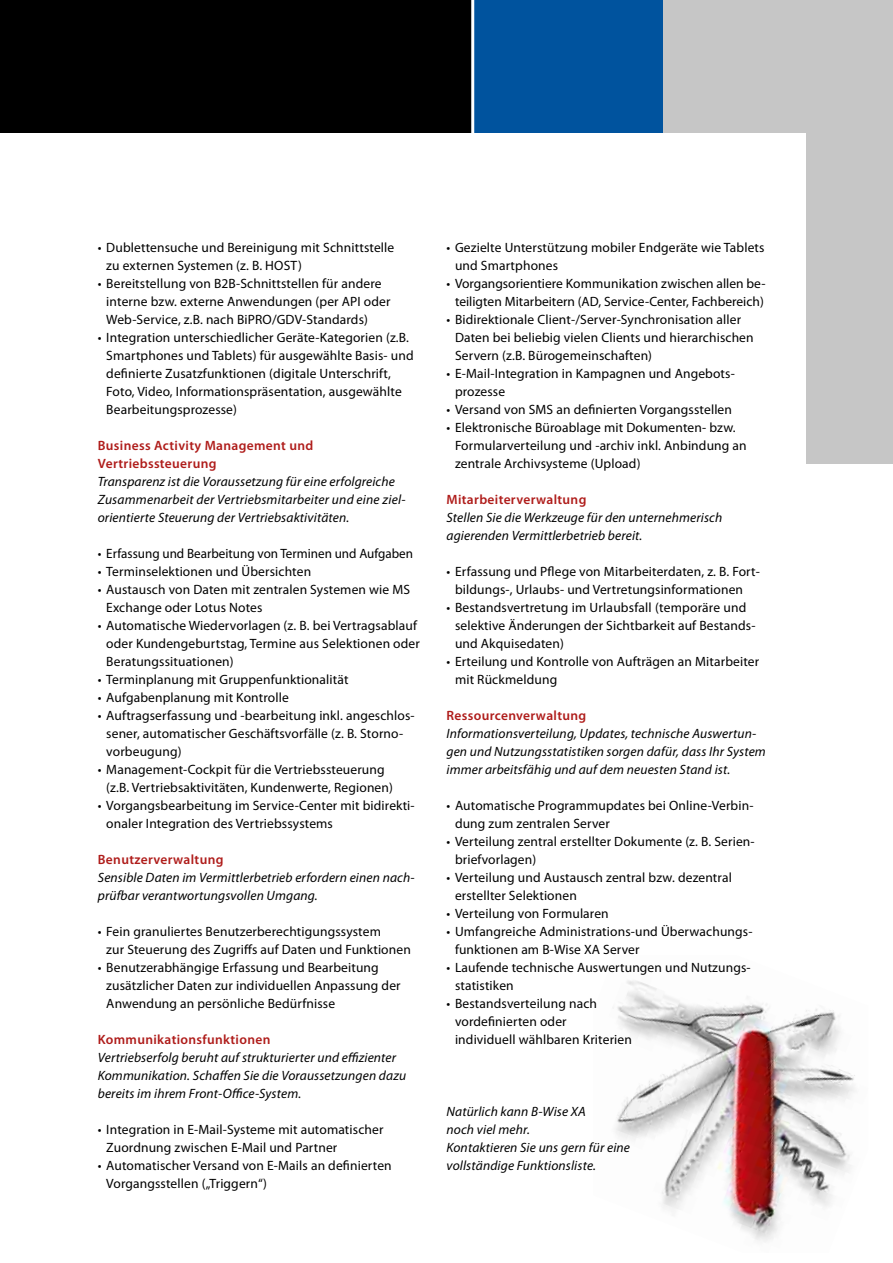
<style>
.page{position:relative;width:893px;height:1263px;background:#fff}
.page>*{position:absolute;margin:0;border:0;box-sizing:border-box;transform-origin:0 0}
.t1{font:13.5px/18px "Myriad Pro";letter-spacing:.01em;color:#000}
.t2{font:italic 13.5px/18px "Myriad Pro";letter-spacing:.01em;color:#000}
.t3{font:600 13.5px/18px "Myriad Pro";letter-spacing:.025em;color:#af1c1a}
</style>
<div class="page">
<img style="left:615px;top:980px;width:240px;height:262px">
<div style="left:446px;top:0;width:223px;height:457px;background:#00539e"></div>
<div style="left:663px;top:0;width:230px;height:463px;background:#c6c6c6"></div>
<div style="left:0;top:0;width:473px;height:463px;background:#000"></div>
<div style="left:0;top:133px;width:806px;height:785px;background:#fff"></div>
<hr style="left:471px;top:0;width:3px;height:189px;background:#fff">
<p class="t1" style="left:106px;top:238px;width:290px;text-indent:-9px">• Dublettensuche und Bereinigung mit Schnittstelle zu externen Systemen (z. B. HOST)</p>
<p class="t1" style="left:106px;top:274px;width:286px;text-indent:-9px">• Bereitstellung von B2B-Schnittstellen für andere interne bzw. externe Anwendungen (per API oder<br>Web-Service, z.B. nach BiPRO/GDV-Standards)</p>
<p class="t1" style="left:106px;top:328px;width:309px;text-indent:-9px">• Integration unterschiedlicher Geräte-Kategorien (z.B.<br>Smartphones und Tablets) für ausgewählte Basis- und definierte Zusatzfunktionen (digitale Unterschrift, Foto, Video, Informationspräsentation, ausgewählte Bearbeitungsprozesse)</p>
<p class="t3" style="left:98px;top:436px;width:217px">Business Activity Management und<br>Vertriebssteuerung</p>
<p class="t2" style="left:98px;top:472px;width:309px">Transparenz ist die Voraussetzung für eine erfolgreiche<br>Zusammenarbeit der Vertriebsmitarbeiter und eine ziel&shy;orientierte Steuerung der Vertriebsaktivitäten.</p>
<p class="t1" style="left:98px;top:544px;width:317px">• Erfassung und Bearbeitung von Terminen und Aufgaben</p>
<p class="t1" style="left:98px;top:562px;width:215px">• Terminselektionen und Übersichten</p>
<p class="t1" style="left:106px;top:580px;width:305px;text-indent:-9px">• Austausch von Daten mit zentralen Systemen wie MS<br>Exchange oder Lotus Notes</p>
<p class="t1" style="left:106px;top:616px;width:315px;text-indent:-9px">• Automatische Wiedervorlagen (z. B. bei Vertragsablauf oder Kundengeburtstag, Termine aus Selektionen oder<br>Beratungssituationen)</p>
<p class="t1" style="left:98px;top:670px;width:252px">• Terminplanung mit Gruppenfunktionalität</p>
<p class="t1" style="left:98px;top:688px;width:193px">• Aufgabenplanung mit Kontrolle</p>
<p class="t1" style="left:106px;top:706px;width:310px;text-indent:-9px">• Auftragserfassung und -bearbeitung inkl. angeschlos&shy;sener, automatischer Geschäftsvorfälle (z. B. Storno&shy;vorbeugung)</p>
<p class="t1" style="left:106px;top:760px;width:288px;text-indent:-9px">• Management-Cockpit für die Vertriebssteuerung (z.B. Vertriebsaktivitäten, Kundenwerte, Regionen)</p>
<p class="t1" style="left:106px;top:796px;width:310px;text-indent:-9px">• Vorgangsbearbeitung im Service-Center mit bidirekti&shy;onaler Integration des Vertriebssystems</p>
<p class="t3" style="left:98px;top:850px;width:127px">Benutzerverwaltung</p>
<p class="t2" style="left:98px;top:868px;width:318px">Sensible Daten im Vermittlerbetrieb erfordern einen nach&shy;prüfbar verantwortungsvollen Umgang.</p>
<p class="t1" style="left:106px;top:922px;width:306px;text-indent:-9px">• Fein granuliertes Benutzerberechtigungssystem<br>zur Steuerung des Zugriffs auf Daten und Funktionen</p>
<p class="t1" style="left:106px;top:958px;width:296px;text-indent:-9px">• Benutzerabhängige Erfassung und Bearbeitung zusätzlicher Daten zur individuellen Anpassung der<br>Anwendung an persönliche Bedürfnisse</p>
<p class="t3" style="left:98px;top:1030px;width:174px">Kommunikationsfunktionen</p>
<p class="t2" style="left:98px;top:1048px;width:310px">Vertriebserfolg beruht auf strukturierter und effizienter<br>Kommunikation. Schaffen Sie die Voraussetzungen dazu bereits im ihrem Front-Office-System.</p>
<p class="t1" style="left:106px;top:1120px;width:279px;text-indent:-9px">• Integration in E-Mail-Systeme mit automatischer<br>Zuordnung zwischen E-Mail und Partner</p>
<p class="t1" style="left:106px;top:1156px;width:287px;text-indent:-9px">• Automatischer Versand von E-Mails an definierten<br>Vorgangsstellen („Triggern“)</p>
<p class="t1" style="left:455px;top:238px;width:311px;text-indent:-9px">• Gezielte Unterstützung mobiler Endgeräte wie Tablets und Smartphones</p>
<p class="t1" style="left:446px;top:274px;width:320px;text-align:center">• Vorgangsorientiere Kommunikation zwischen allen be&shy;teiligten Mitarbeitern (AD, Service-Center, Fachbereich)</p>
<p class="t1" style="left:455px;top:310px;width:300px;text-indent:-9px">• Bidirektionale Client-/Server-Synchronisation aller<br>Daten bei beliebig vielen Clients und hierarchischen<br>Servern (z.B. Bürogemeinschaften)</p>
<p class="t1" style="left:455px;top:364px;width:281px;text-indent:-9px">• E-Mail-Integration in Kampagnen und Angebots&shy;prozesse</p>
<p class="t1" style="left:446px;top:400px;width:287px">• Versand von SMS an definierten Vorgangsstellen</p>
<p class="t1" style="left:455px;top:418px;width:293px;text-indent:-9px">• Elektronische Büroablage mit Dokumenten- bzw.<br>Formularverteilung und -archiv inkl. Anbindung an zentrale Archivsysteme (Upload)</p>
<p class="t3" style="left:446px;top:490px;width:141px">Mitarbeiterverwaltung</p>
<p class="t2" style="left:446px;top:508px;width:277px">Stellen Sie die Werkzeuge für den unternehmerisch agierenden Vermittlerbetrieb bereit.</p>
<p class="t1" style="left:455px;top:562px;width:306px;text-indent:-9px">• Erfassung und Pflege von Mitarbeiterdaten, z. B. Fort&shy;bildungs-, Urlaubs- und Vertretungsinformationen</p>
<p class="t1" style="left:455px;top:598px;width:302px;text-indent:-9px">• Bestandsvertretung im Urlaubsfall (temporäre und selektive Änderungen der Sichtbarkeit auf Bestands&shy;und Akquisedaten)</p>
<p class="t1" style="left:455px;top:652px;width:306px;text-indent:-9px">• Erteilung und Kontrolle von Aufträgen an Mitarbeiter mit Rückmeldung</p>
<p class="t3" style="left:446px;top:706px;width:141px">Ressourcenverwaltung</p>
<p class="t2" style="left:446px;top:724px;width:321px">Informationsverteilung, Updates, technische Auswertun&shy;gen und Nutzungsstatistiken sorgen dafür, dass Ihr System immer arbeitsfähig und auf dem neuesten Stand ist.</p>
<p class="t1" style="left:455px;top:796px;width:300px;text-indent:-9px">• Automatische Programmupdates bei Online-Verbin&shy;dung zum zentralen Server</p>
<p class="t1" style="left:455px;top:832px;width:301px;text-indent:-9px">• Verteilung zentral erstellter Dokumente (z. B. Serien&shy;briefvorlagen)</p>
<p class="t1" style="left:455px;top:868px;width:278px;text-indent:-9px">• Verteilung und Austausch zentral bzw. dezentral erstellter Selektionen</p>
<p class="t1" style="left:446px;top:904px;width:164px">• Verteilung von Formularen</p>
<p class="t1" style="left:455px;top:922px;width:299px;text-indent:-9px">• Umfangreiche Administrations-und Überwachungs&shy;funktionen am B-Wise XA Server</p>
<p class="t1" style="left:455px;top:958px;width:297px;text-indent:-9px">• Laufende technische Auswertungen und Nutzungs&shy;statistiken</p>
<p class="t1" style="left:455px;top:994px;width:178px;text-indent:-9px">• Bestandsverteilung nach vordefinierten oder<br>individuell wählbaren Kriterien</p>
<p class="t2" style="left:446px;top:1102px;width:185px">Natürlich kann B-Wise XA<br>noch viel mehr.<br>Kontaktieren Sie uns gern für eine vollständige Funktionsliste.</p>
</div>
